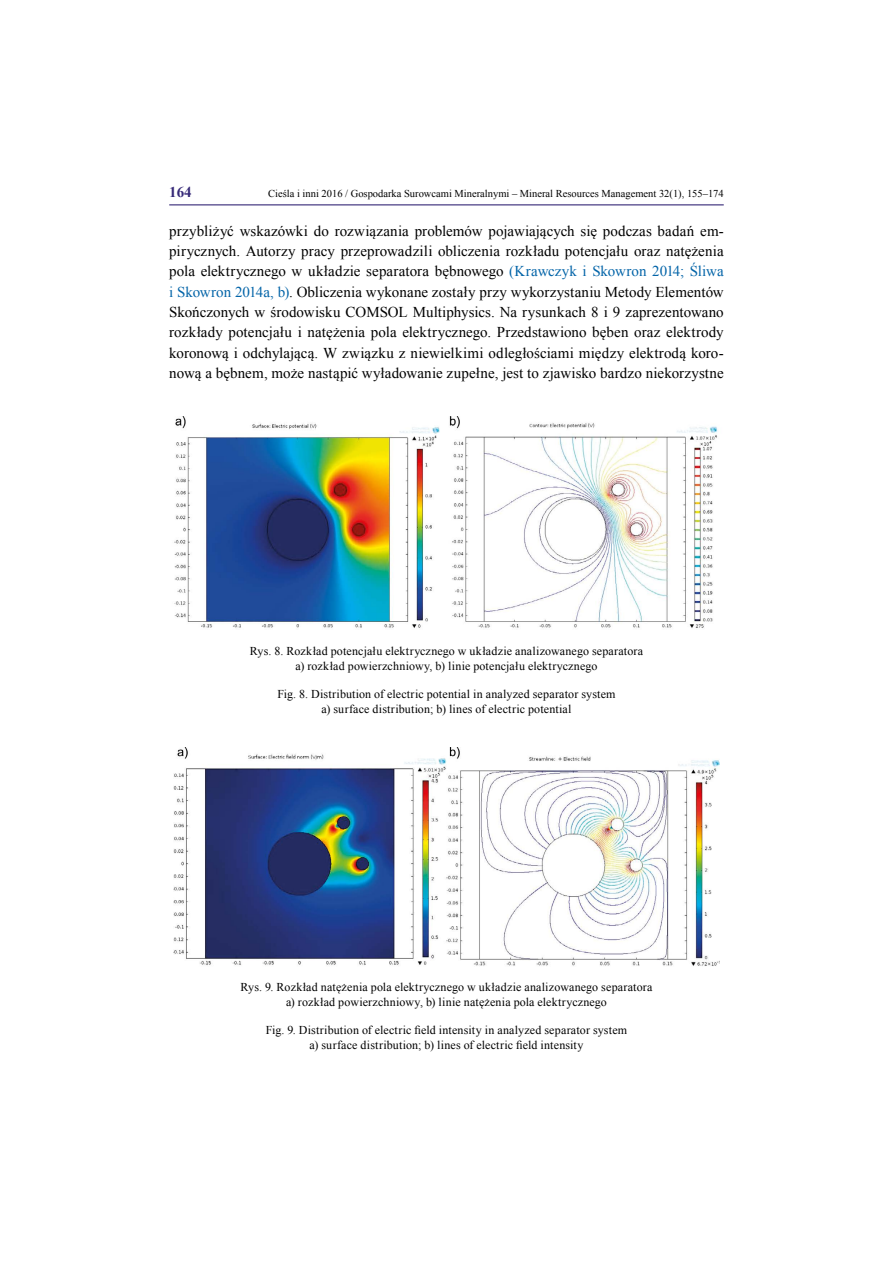
<style>
.page{position:relative;width:893px;height:1263px;background:#fff}
.page>*{position:absolute;margin:0;border:0;box-sizing:border-box;transform-origin:0 0}
.t1{font:15px/20.4px "Times New Roman";letter-spacing:.005em;color:#000;text-align:justify}
.t2{font:700 15px "Times New Roman";color:#362978}
.t3{font:12px/15px "Times New Roman";letter-spacing:.015em;color:#000;text-align:center}
.t4{font:10.5px "Times New Roman";color:#000}
.s1{color:#0364a8}
</style>
<div class="page">
<hr style="left:169px;top:204px;width:555px;height:1px;background:#362978">
<img style="left:174px;top:417px;width:544px;height:211px">
<img style="left:173px;top:748px;width:547px;height:218px">
<p class="t2" style="left:169px;top:182px;width:24px">164</p>
<p class="t4" style="left:268px;top:186px;width:457px">Cieśla i inni 2016 / Gospodarka Surowcami Mineralnymi – Mineral Resources Management 32(1), 155–174</p>
<p class="t1" style="left:169px;top:220px;width:556px">przybliżyć wskazówki do rozwiązania problemów pojawiających się podczas badań em&shy;pirycznych. Autorzy pracy przeprowadzili obliczenia rozkładu potencjału oraz natężenia pola elektrycznego w układzie separatora bębnowego <span class="s1">(Krawczyk i Skowron 2014; Śliwa i Skowron 2014a, b)</span>. Obliczenia wykonane zostały przy wykorzystaniu Metody Elementów Skończonych w środowisku COMSOL</p>
<p class="t1" style="left:169px;top:302px;width:556px;text-indent:244px">Multiphysics. Na rysunkach 8 i 9 zaprezentowano rozkłady potencjału i natężenia pola elektrycznego. Przedstawiono bęben oraz elektrody koronową i odchylającą. W związku z niewielkimi odległościami między elektrodą koro&shy;nową a bębnem, może nastąpić wyładowanie zupełne, jest to zjawisko bardzo niekorzystne</p>
<p class="t3" style="left:250px;top:643px;width:395px">Rys. 8. Rozkład potencjału elektrycznego w układzie analizowanego separatora a) rozkład powierzchniowy, b) linie potencjału elektrycznego</p>
<p class="t3" style="left:277px;top:686px;width:340px">Fig. 8. Distribution of electric potential in analyzed separator system a) surface distribution; b) lines of electric potential</p>
<p class="t3" style="left:241px;top:979px;width:413px">Rys. 9. Rozkład natężenia pola elektrycznego w układzie analizowanego separatora a) rozkład powierzchniowy, b) linie natężenia pola elektrycznego</p>
<p class="t3" style="left:266px;top:1022px;width:363px">Fig. 9. Distribution of electric field intensity in analyzed separator system a) surface distribution; b) lines of electric field intensity</p>
</div>
